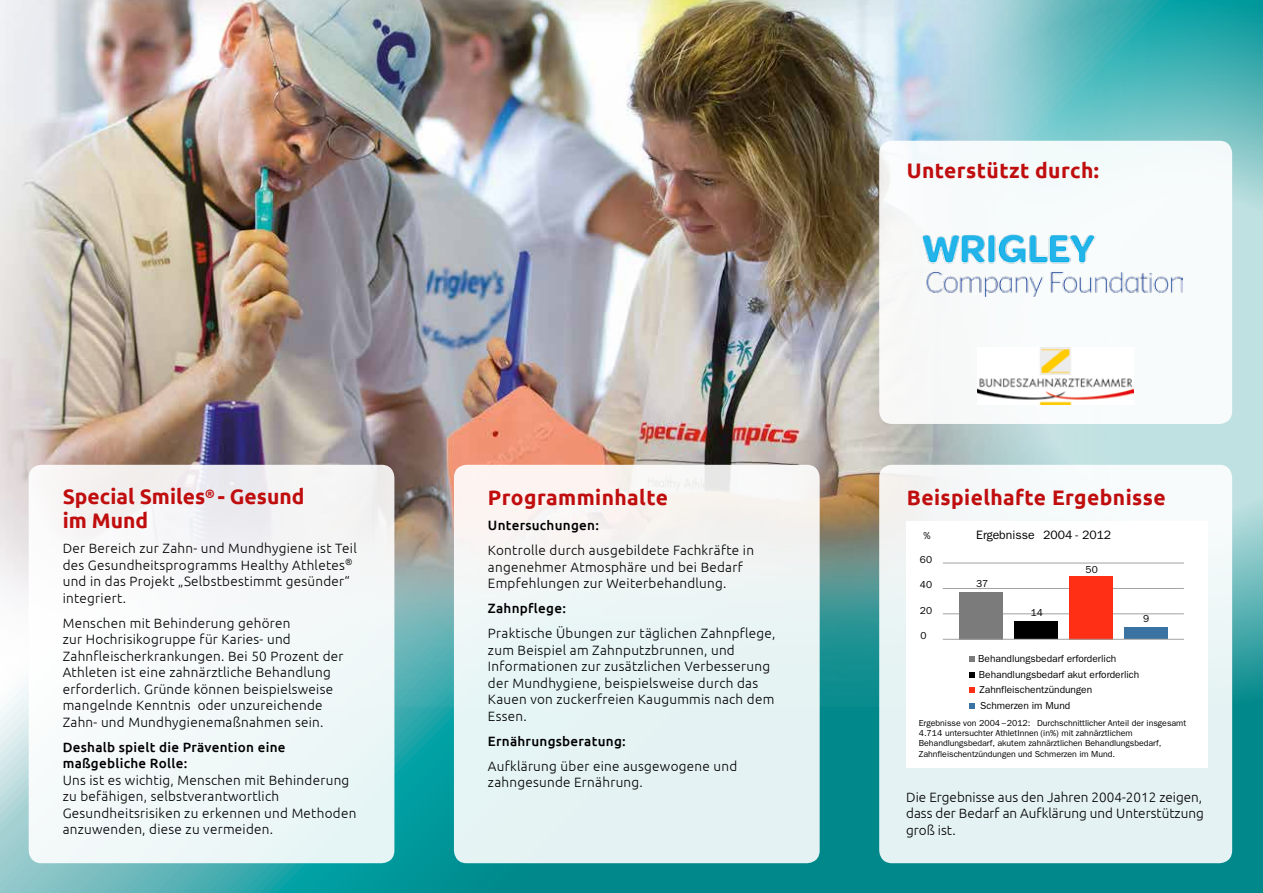
<style>
.page{position:relative;width:1263px;height:893px;background:#fff}
.page>*{position:absolute;margin:0;border:0;box-sizing:border-box;transform-origin:0 0}
.t1{font:700 21px "Ubuntu";letter-spacing:.02em;color:#c00d0e}
.t2{font:700 21px/24px "Ubuntu";color:#c00d0e}
.t3{font:300 13.5px/16.5px "Ubuntu";letter-spacing:.02em;color:#000}
.t4{font:500 13.5px/16.5px "Ubuntu";letter-spacing:.02em;color:#000}
.t5{font:300 13.5px/16.5px "Ubuntu";color:#000}
.t6{font:12.15px "Franklin Gothic";color:#000}
.t7{font:10.2px/15.5px "Franklin Gothic";color:#000}
.t8{font:8.7px/10.4px "Franklin Gothic";color:#000}
</style>
<div class="page">
<svg style="left:0;top:706px;width:1263px;height:187px;background:#1c999b"></svg>
<svg style="left:833px;top:0;width:430px;height:708px;background:#78c4c5"></svg>
<img style="left:0;top:0;width:1157px;height:706px">
<div style="left:879px;top:465px;width:353px;height:398px;background:linear-gradient(to right,#eaf3f3,#ecf6f7);border-radius:13px"></div>
<div style="left:906px;top:521px;width:302px;height:247px;background:#fff"></div>
<div style="left:879px;top:141px;width:353px;height:283px;background:#f8fbfb;border-radius:13px"></div>
<div style="left:454px;top:465px;width:366px;height:398px;background:linear-gradient(to bottom,#f7f4f3,#e0f3f4);border-radius:13px"></div>
<div style="left:29px;top:465px;width:365px;height:398px;background:linear-gradient(to right,#f9fafa,#edf4f5);border-radius:13px"></div>
<img style="left:978px;top:347px;width:155px;height:58px">
<hr style="left:943px;top:614px;width:241px;height:1px;background:#a2a2a2">
<hr style="left:943px;top:588px;width:241px;height:1px;background:#a2a2a2">
<hr style="left:943px;top:563px;width:241px;height:1px;background:#a2a2a2">
<div style="left:959px;top:592px;width:44px;height:47px;background:#7b7b7b"></div>
<div style="left:1014px;top:621px;width:44px;height:18px;background:#000"></div>
<div style="left:1069px;top:576px;width:44px;height:63px;background:#ff2f16"></div>
<div style="left:1124px;top:628px;width:43px;height:11px;background:#3a73a2"></div>
<hr style="left:943px;top:639px;width:241px;height:1px;background:#a2a2a2">
<svg style="left:969px;top:656px;width:6px;height:6px"></svg>
<svg style="left:969px;top:672px;width:6px;height:6px"></svg>
<svg style="left:969px;top:687px;width:6px;height:6px"></svg>
<svg style="left:969px;top:703px;width:6px;height:5px"></svg>
<img style="left:923px;top:234px;width:259px;height:62px">
<h1 class="t2" style="left:63px;top:484px;width:243px">Special Smiles<sup>®</sup> - Gesund im Mund</h1>
<p class="t3" style="left:63px;top:540px;width:296px">Der Bereich zur Zahn- und Mundhygiene ist Teil des Gesundheitsprogramms Healthy Athletes<sup>® </sup>und in das Projekt „Selbstbestimmt gesünder“ integriert.</p>
<p class="t3" style="left:63px;top:614px;width:282px">Menschen mit Behinderung gehören<br>zur Hochrisikogruppe für Karies- und Zahnfleischerkrankungen. Bei 50 Prozent der Athleten ist eine zahnärztliche Behandlung erforderlich. Gründe können beispielsweise mangelnde Kenntnis oder unzureichende Zahn- und Mundhygienemaßnahmen sein.</p>
<p class="t4" style="left:63px;top:738px;width:224px">Deshalb spielt die Prävention eine maßgebliche Rolle:</p>
<p class="t3" style="left:63px;top:771px;width:295px">Uns ist es wichtig, Menschen mit Behinderung zu befähigen, selbstverantwortlich Gesundheitsrisiken zu erkennen und Methoden anzuwenden, diese zu vermeiden.</p>
<h1 class="t1" style="left:488px;top:485px;width:181px">Programminhalte</h1>
<p class="t4" style="left:488px;top:517px;width:112px">Untersuchungen:</p>
<p class="t3" style="left:488px;top:542px;width:268px">Kontrolle durch ausgebildete Fachkräfte in angenehmer Atmosphäre und bei Bedarf<br>Empfehlungen zur Weiterbehandlung.</p>
<p class="t4" style="left:488px;top:600px;width:79px">Zahnpflege:</p>
<p class="t3" style="left:488px;top:625px;width:289px">Praktische Übungen zur täglichen Zahnpflege, zum Beispiel am Zahnputzbrunnen, und Informationen zur zusätzlichen Verbesserung der Mundhygiene, beispielsweise durch das Kauen von zuckerfreien Kaugummis nach dem Essen.</p>
<p class="t4" style="left:488px;top:732px;width:139px">Ernährungsberatung:</p>
<p class="t3" style="left:488px;top:757px;width:251px">Aufklärung über eine ausgewogene und zahngesunde Ernährung.</p>
<h1 class="t1" style="left:907px;top:158px;width:194px">Unterstützt durch:</h1>
<h1 class="t1" style="left:907px;top:485px;width:260px">Beispielhafte Ergebnisse</h1>
<p class="t7" style="left:923px;top:528px;width:9px">%</p>
<p class="t7" style="left:920px;top:552px;width:14px">60</p>
<p class="t7" style="left:920px;top:577px;width:14px">40</p>
<p class="t7" style="left:920px;top:602px;width:14px">20</p>
<p class="t7" style="left:920px;top:628px;width:8px">0</p>
<p class="t6" style="left:976px;top:528px;width:137px">Ergebnisse 2004 - 2012</p>
<p class="t7" style="left:976px;top:576px;width:14px">37</p>
<p class="t7" style="left:1031px;top:605px;width:14px">14</p>
<p class="t7" style="left:1086px;top:561px;width:14px">50</p>
<p class="t7" style="left:1143px;top:611px;width:8px">9</p>
<p class="t7" style="left:978px;top:651px;width:162px">Behandlungsbedarf erforderlich<br>Behandlungsbedarf akut erforderlich<br>Zahnfleischentzündungen<br>Schmerzen im Mund</p>
<p class="t8" style="left:919px;top:717px;width:269px">Ergebnisse von 2004 –2012: Durchschnittlicher Anteil der insgesamt 4.714 untersuchter AthletInnen (in%) mit zahnärztlichem Behandlungsbedarf, akutem zahnärztlichen Behandlungsbedarf, Zahnfleischentzündungen und Schmerzen im Mund.</p>
<p class="t5" style="left:906px;top:788px;width:299px">Die Ergebnisse aus den Jahren 2004-2012 zeigen, dass der Bedarf an Aufklärung und Unterstützung groß ist.</p>
</div>
